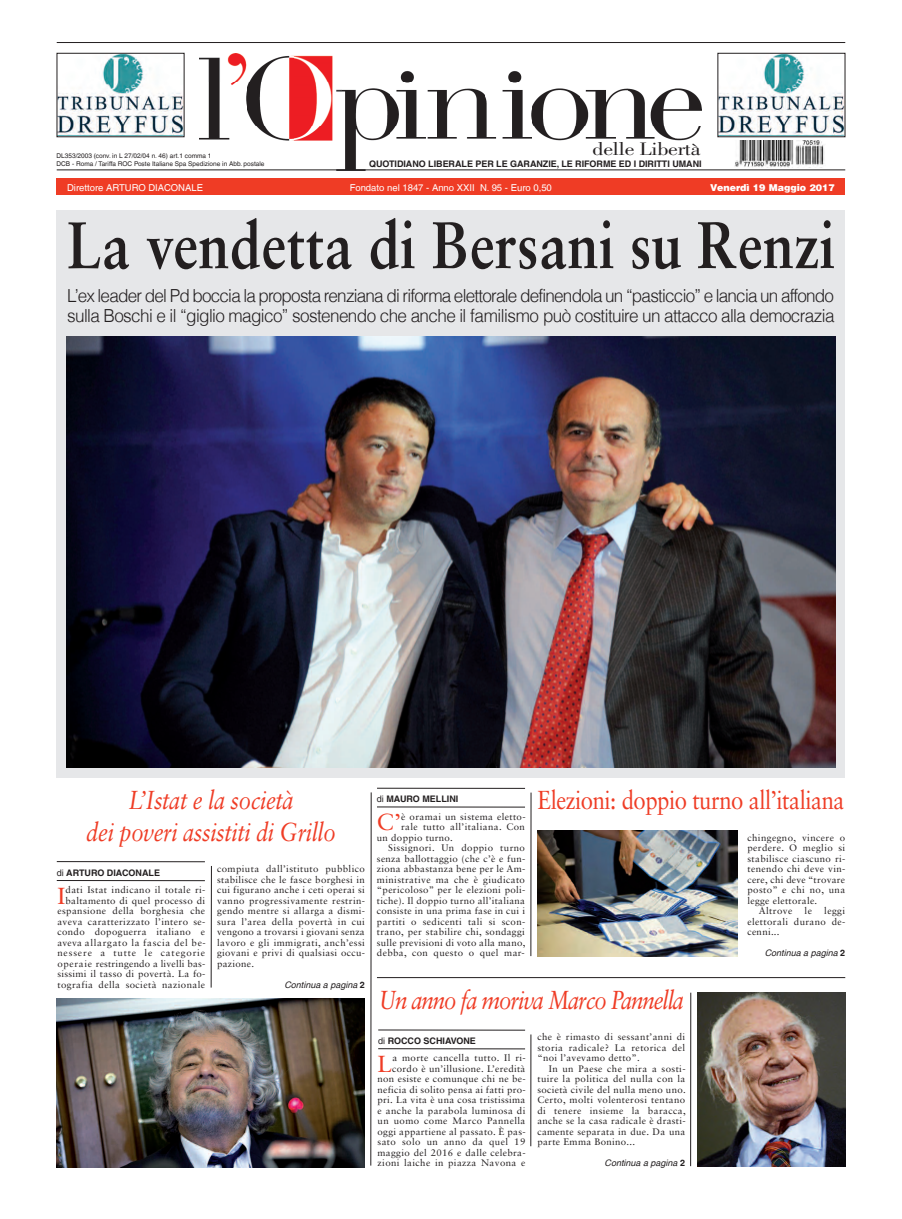
<style>
.page{position:relative;width:902px;height:1219px;background:#fff}
.page>*{position:absolute;margin:0;border:0;box-sizing:border-box;transform-origin:0 0}
.t1{font:700 66px "Sabon LT Std";letter-spacing:.005em;color:#231f20;scale:.85 1}
.t2{font:italic 26px/32px "Sabon LT Std";letter-spacing:-.015em;color:#ef3c25;text-align:center;scale:.85 1}
.t3{font:26px "Sabon LT Std";letter-spacing:-.02em;color:#ef3c25;scale:.85 1}
.t4{font:italic 26px "Sabon LT Std";letter-spacing:-.045em;color:#ef3c25;scale:.85 1}
.t5{font:23.2px "Sabon LT Std";color:#ef3c25}
.t6{font:18.7px "Bodoni Std";letter-spacing:-.01em;color:#231f20;scale:1.18 1}
.t7{font:300 18px/20px "Helvetica LT";letter-spacing:-.045em;color:#231f20;scale:.95 1}
.t8{font:9.5px/10.5px "Sabon LT Std";letter-spacing:.035em;color:#231f20;text-align:justify}
.t9{font:9.5px "Helvetica LT";color:#fff}
.t10{font:900 9.5px "Helvetica LT";color:#fff}
.t11{font:700 9px "Helvetica LT";letter-spacing:-.005em;color:#231f20}
.t12{font:italic 9px "Helvetica LT";color:#231f20}
.t13{font:6.5px/7.8px "Helvetica LT";color:#231f20}
.s1{font-weight:400}
.s2{font-weight:700;font-style:normal}
</style>
<div class="page">
<img style="left:200px;top:53px;width:501px;height:118px">
<div style="left:57px;top:178px;width:788px;height:17px;background:#ef3c25"></div>
<hr style="left:57px;top:169px;width:788px;height:1px;background:#231f20">
<hr style="left:57px;top:42px;width:788px;height:1px;background:#231f20">
<img style="left:734px;top:141px;width:91px;height:27px">
<img style="left:59px;top:55px;width:123px;height:80px">
<div style="left:57px;top:53px;width:127px;height:84px;border:1px solid #231f20"></div>
<img style="left:719px;top:55px;width:124px;height:80px">
<div style="left:717px;top:53px;width:128px;height:84px;border:1px solid #231f20"></div>
<div style="left:57px;top:211px;width:788px;height:567px;background:#e6e7e9"></div>
<img style="left:67px;top:337px;width:768px;height:430px">
<svg style="left:370px;top:792px;width:2px;height:374px"></svg>
<svg style="left:211px;top:866px;width:1px;height:122px"></svg>
<hr style="left:57px;top:880px;width:148px;height:1px;background:#231f20">
<hr style="left:57px;top:861px;width:148px;height:1px;background:#231f20">
<hr style="left:377px;top:807px;width:148px;height:1px;background:#231f20">
<hr style="left:377px;top:788px;width:148px;height:1px;background:#231f20">
<hr style="left:530px;top:793px;width:1px;height:163px;background:#231f20">
<hr style="left:690px;top:993px;width:1px;height:173px;background:#231f20">
<img style="left:57px;top:998px;width:308px;height:169px">
<hr style="left:377px;top:977px;width:468px;height:1px;background:#231f20">
<hr style="left:378px;top:1048px;width:147px;height:1px;background:#231f20">
<hr style="left:378px;top:1030px;width:147px;height:1px;background:#231f20">
<hr style="left:530px;top:1034px;width:1px;height:112px;background:#231f20">
<img style="left:537px;top:830px;width:200px;height:126px">
<img style="left:697px;top:992px;width:148px;height:174px">
<h3 class="t6" style="left:592px;top:142px;width:93px">delle Libertà</h3>
<p class="t13" style="left:57px;top:152px;width:209px">DL353/2003 (conv. in L 27/02/04 n. 46) art.1 comma 1<br>DCB - Roma / Tariffa ROC Poste Italiane Spa Spedizione in Abb. postale</p>
<p class="t11" style="left:369px;top:159px;width:334px">QUOTIDIANO LIBERALE PER LE GARANZIE, LE RIFORME ED I DIRITTI UMANI</p>
<p class="t9" style="left:67px;top:182px;width:137px">Direttore ARTURO DIACONALE</p>
<p class="t9" style="left:350px;top:182px;width:203px">Fondato nel 1847 - Anno XXII N. 95 - Euro 0,50</p>
<p class="t10" style="left:710px;top:181px;width:126px">Venerdì 19 Maggio 2017</p>
<h1 class="t1" style="left:67px;top:218px;width:904px">La vendetta di Bersani su Renzi</h1>
<h3 class="t7" style="left:67px;top:286px;width:809px">L’ex leader del Pd boccia la proposta renziana di riforma elettorale definendola un “pasticcio” e lancia un affondo sulla Boschi e il “giglio magico” sostenendo che anche il familismo può costituire un attacco alla democrazia</h3>
<h2 class="t2" style="left:86px;top:786px;width:295px">L’Istat e la società<br>dei poveri assistiti di Grillo</h2>
<p class="t11" style="left:57px;top:867px;width:105px"><span class="s1">di</span> ARTURO DIACONALE</p>
<p class="t8" style="left:57px;top:885px;width:150px;text-align:right">dati Istat indicano il totale ri&shy;baltamento di quel processo di espansione della borghesia che aveva caratterizzato l’intero se&shy;condo dopoguerra italiano e aveva allargato la fascia del be&shy;nessere a tutte le categorie operaie restringendo a livelli bas&shy;sissimi il tasso di povertà. La fo&shy;tografia della società nazionale</p>
<h3 class="t5" style="left:57px;top:886px;width:9px">I</h3>
<p class="t8" style="left:217px;top:864px;width:149px">compiuta dall’istituto pubblico stabilisce che le fasce borghesi in cui figurano anche i ceti operai si vanno progressivamente restrin&shy;gendo mentre si allarga a dismi&shy;sura l’area della povertà in cui vengono a trovarsi i giovani senza lavoro e gli immigrati, anch’essi giovani e privi di qualsiasi occu&shy;pazione.</p>
<p class="t12" style="left:284px;top:979px;width:82px">Continua a pagina <span class="s2">2</span></p>
<p class="t11" style="left:377px;top:793px;width:83px"><span class="s1">di</span> MAURO MELLINI</p>
<h3 class="t5" style="left:377px;top:812px;width:25px">C’</h3>
<p class="t8" style="left:401px;top:812px;width:126px">è oramai un sistema eletto-</p>
<p class="t8" style="left:401px;top:822px;width:125px">rale tutto all’italiana. Con</p>
<p class="t8" style="left:377px;top:833px;width:78px">un doppio turno.</p>
<p class="t8" style="left:388px;top:843px;width:138px">Sissignori. Un doppio turno</p>
<p class="t8" style="left:377px;top:854px;width:150px">senza ballottaggio (che c’è e fun-</p>
<p class="t8" style="left:377px;top:864px;width:150px">ziona abbastanza bene per le Am-</p>
<p class="t8" style="left:377px;top:875px;width:150px">ministrative ma che è giudicato</p>
<p class="t8" style="left:377px;top:885px;width:150px">“pericoloso” per le elezioni poli-</p>
<p class="t8" style="left:377px;top:896px;width:150px">tiche). Il doppio turno all’italiana</p>
<p class="t8" style="left:377px;top:906px;width:149px">consiste in una prima fase in cui i</p>
<p class="t8" style="left:377px;top:917px;width:150px">partiti o sedicenti tali si scon-</p>
<p class="t8" style="left:377px;top:927px;width:149px">trano, per stabilire chi, sondaggi</p>
<p class="t8" style="left:377px;top:938px;width:150px">sulle previsioni di voto alla mano,</p>
<p class="t8" style="left:377px;top:948px;width:149px">debba, con questo o quel mar-</p>
<h2 class="t3" style="left:537px;top:790px;width:362px">Elezioni: doppio turno all’italiana</h2>
<p class="t8" style="left:747px;top:833px;width:99px">chingegno, vincere o</p>
<p class="t8" style="left:747px;top:843px;width:99px">perdere. O meglio si</p>
<p class="t8" style="left:747px;top:854px;width:99px">stabilisce ciascuno ri-</p>
<p class="t8" style="left:747px;top:864px;width:99px">tenendo chi deve vin-</p>
<p class="t8" style="left:747px;top:875px;width:99px">cere, chi deve “trovare</p>
<p class="t8" style="left:747px;top:885px;width:99px">posto” e chi no, una</p>
<p class="t8" style="left:747px;top:896px;width:71px">legge elettorale.</p>
<p class="t8" style="left:758px;top:906px;width:35px">Altrove</p>
<p class="t8" style="left:804px;top:906px;width:9px">le</p>
<p class="t8" style="left:747px;top:906px;width:100px;text-indent:77px">leggi elettorali durano de&shy;cenni...</p>
<p class="t12" style="left:764px;top:948px;width:82px">Continua a pagina <span class="s2">2</span></p>
<h2 class="t4" style="left:379px;top:990px;width:360px">Un anno fa moriva Marco Pannella</h2>
<h3 class="t5" style="left:377px;top:1054px;width:16px">L</h3>
<p class="t8" style="left:537px;top:1032px;width:149px">che è rimasto di sessant’anni di storia radicale? La retorica del “noi l’avevamo detto”.</p>
<p class="t8" style="left:537px;top:1064px;width:150px;text-indent:11px">In un Paese che mira a sosti&shy;tuire la politica del nulla con la società civile del nulla meno uno.<br>Certo, molti volenterosi tentano di tenere insieme la baracca, anche se la casa radicale è drasti&shy;camente separata in due. Da una parte Emma Bonino...</p>
<p class="t11" style="left:378px;top:1035px;width:99px"><span class="s1">di</span> ROCCO SCHIAVONE</p>
<p class="t8" style="left:377px;top:1053px;width:150px;text-align:right">a morte cancella tutto. Il ri&shy;cordo è un’illusione. L’eredità non esiste e comunque chi ne be&shy;neficia di solito pensa ai fatti pro&shy;pri. La vita è una cosa tristissima e anche la parabola luminosa di un uomo come Marco Pannella oggi appartiene al passato. È pas&shy;sato solo un anno da quel 19 maggio del 2016 e dalle celebra&shy;zioni laiche in piazza Navona e</p>
<p class="t12" style="left:604px;top:1158px;width:82px">Continua a pagina <span class="s2">2</span></p>
</div>
